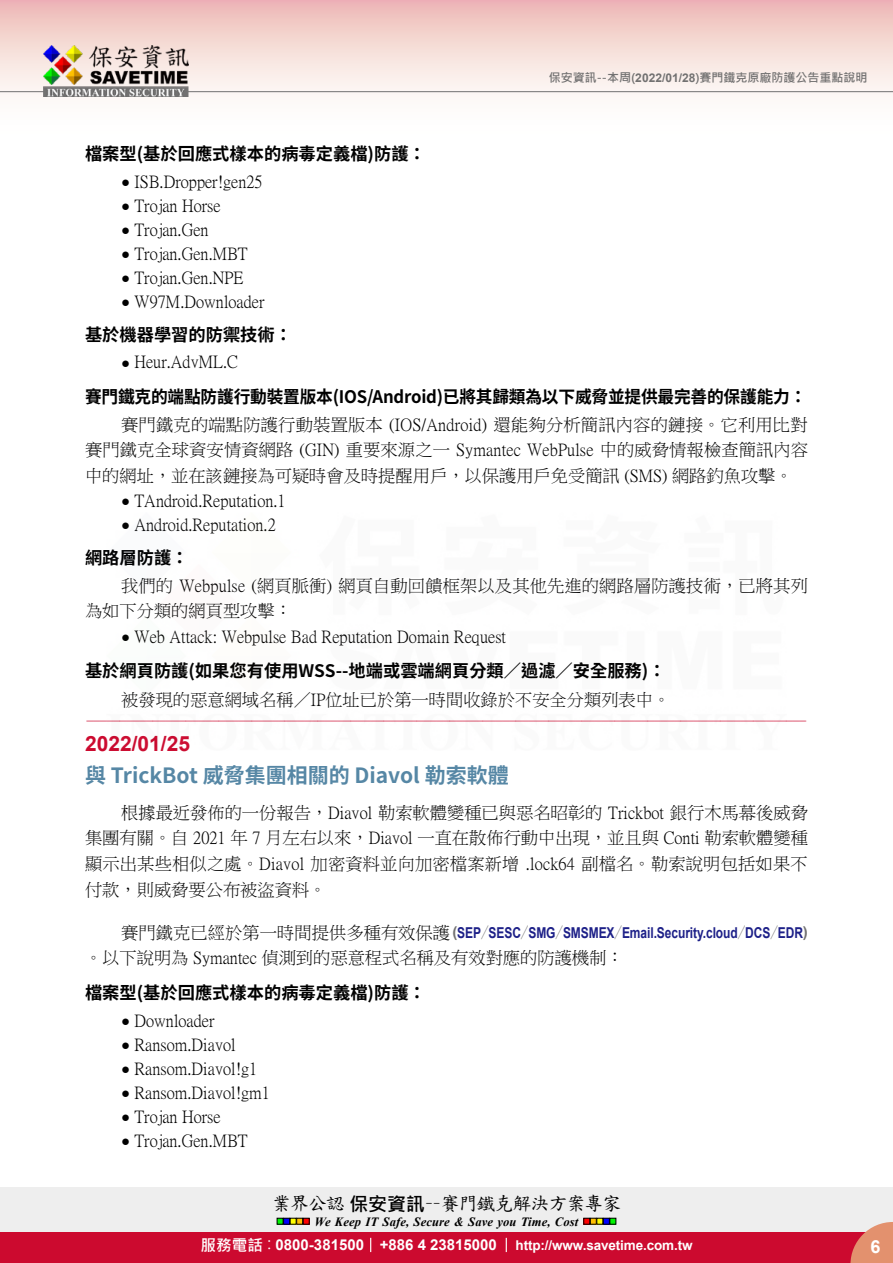
<style>
.page{position:relative;width:893px;height:1263px;background:#fff}
.page>*{position:absolute;margin:0;border:0;box-sizing:border-box;transform-origin:0 0}
.t1{font:700 21px "Source Han Sans TW";color:#5687a5}
.t2{font:700 21px "Arial";color:#cc0a2f}
.t3{font:18.9px "DF Kai Shu SB Estd BF";letter-spacing:-.05em;color:#000}
.t4{font:700 18px "Arial";color:#fff}
.t5{font:17.25px/25.5px "P Ming Li U";color:#000;text-align:justify}
.t6{font:700 17.25px "Source Han Sans TW";color:#000}
.t7{font:16.5px "DF Kai Shu SB Estd BF";color:#cc0a2f}
.t8{font:700 15px "Arial";letter-spacing:-.005em;color:#1d2088;scale:.8 1}
.t9{font:700 13.5px "Arial";letter-spacing:-.01em;color:#fff}
.t10{font:italic 700 12.6px "Times New Roman";letter-spacing:.005em;color:#000}
.t11{font:700 12px "Microsoft Jheng Hei";color:#727171}
.s1{font-family:"Arial"}
.s2{font-family:"Arial";font-size:15px}
.s3{font-family:"P Ming Li U";font-weight:400;font-size:17.25px;color:#000}
.s4{color:#727171}
.s5{font-family:"Source Han Sans TW";font-weight:800;color:#727171}
.s6{font-family:"Microsoft Jheng Hei";font-weight:700}
.s7{font-family:"Microsoft Jheng Hei";font-size:15.6px}
.s8{font-family:"Microsoft Jheng Hei";font-weight:400;font-size:15.6px}
.s9{font-size:15px}
</style>
<div class="page">
<div style="left:0;top:1187px;width:893px;height:49px;background:#eee"></div>
<svg style="left:277px;top:1218px;width:32px;height:6px"></svg>
<svg style="left:584px;top:1218px;width:32px;height:6px"></svg>
<div style="left:0;top:1232px;width:893px;height:31px;background:#cc0a2f"></div>
<svg style="left:850px;top:1222px;width:43px;height:41px"></svg>
<svg style="left:370px;top:1238px;width:1px;height:14px"></svg>
<svg style="left:506px;top:1238px;width:1px;height:14px"></svg>
<div style="left:0;top:0;width:893px;height:141px;background:linear-gradient(to bottom,#efc0bb,#fff)"></div>
<hr style="left:0;top:91px;width:893px;height:1px;background:#727171">
<img style="left:44px;top:46px;width:145px;height:51px">
<p class="t11" style="left:549px;top:70px;width:320px">保安資訊--本周(<span class="s1">2022/01/28</span>)賽門鐵克原廠防護公告重點說明</p>
<p class="t6" style="left:85px;top:144px;width:342px">檔案型(基於回應式樣本的病毒定義檔)防護：</p>
<p class="t5" style="left:121px;top:169px;width:143px"><span class="s2">●</span> ISB.Dropper!gen25</p>
<p class="t5" style="left:121px;top:193px;width:101px"><span class="s2">●</span> Trojan Horse</p>
<p class="t5" style="left:121px;top:217px;width:89px"><span class="s2">●</span> Trojan.Gen</p>
<p class="t5" style="left:121px;top:241px;width:128px"><span class="s2">●</span> Trojan.Gen.MBT</p>
<p class="t5" style="left:121px;top:265px;width:124px"><span class="s2">●</span> Trojan.Gen.NPE</p>
<p class="t5" style="left:121px;top:289px;width:145px"><span class="s2">●</span> W97M.Downloader</p>
<p class="t6" style="left:85px;top:324px;width:209px">基於機器學習的防禦技術：</p>
<p class="t5" style="left:121px;top:349px;width:118px"><span class="s2">●</span> Heur.AdvML.C</p>
<p class="t6" style="left:85px;top:387px;width:723px">賽門鐵克的端點防護行動裝置版本(IOS/Android)已將其歸類為以下威脅並提供最完善的保護能力：</p>
<p class="t5" style="left:85px;top:412px;width:725px;text-indent:36px">賽門鐵克的端點防護行動裝置版本 (IOS/Android) 還能夠分析簡訊內容的鏈接。它利用比對賽門鐵克全球資安情資網路 (GIN) 重要來源之一 Symantec WebPulse 中的威脅情報檢查簡訊內容中的網址，並在該鏈接為可疑時會及時提醒用戶，以保護用戶免受簡訊 (SMS) 網路釣魚攻擊。</p>
<p class="t5" style="left:121px;top:488px;width:166px"><span class="s2">●</span> TAndroid.Reputation.1</p>
<p class="t5" style="left:121px;top:512px;width:156px"><span class="s2">●</span> Android.Reputation.2</p>
<p class="t6" style="left:85px;top:548px;width:105px">網路層防護：</p>
<p class="t5" style="left:85px;top:573px;width:724px;text-indent:36px">我們的 Webpulse (網頁脈衝) 網頁自動回饋框架以及其他先進的網路層防護技術，已將其列為如下分類的網頁型攻擊：</p>
<p class="t5" style="left:121px;top:624px;width:386px"><span class="s2">●</span> Web Attack: Webpulse Bad Reputation Domain Request</p>
<p class="t6" style="left:85px;top:661px;width:582px">基於網頁防護(如果您有使用WSS--地端或雲端網頁分類／過濾／安全服務)：</p>
<p class="t5" style="left:121px;top:687px;width:551px">被發現的惡意網域名稱／IP位址已於第一時間收錄於不安全分類列表中。</p>
<p class="t7" style="left:86px;top:713px;width:723px">-------------------------------------------------------------------------------------------------------------</p>
<p class="t2" style="left:85px;top:729px;width:107px">2022/01/25</p>
<p class="t1" style="left:85px;top:763px;width:425px">與 TrickBot 威脅集團相關的 Diavol 勒索軟體</p>
<p class="t5" style="left:85px;top:800px;width:724px;text-indent:36px">根據最近發佈的一份報告，Diavol 勒索軟體變種已與惡名昭彰的 Trickbot 銀行木馬幕後威脅集團有關。自 2021 年 7 月左右以來，Diavol 一直在散佈行動中出現，並且與 Conti 勒索軟體變種顯示出某些相似之處。Diavol 加密資料並向加密檔案新增 .lock64 副檔名。勒索說明包括如果不付款，則威脅要公布被盜資料。</p>
<p class="t8" style="left:121px;top:922px;width:860px"><span class="s3">賽門鐵克已經於第一時間提供多種有效保護</span><span class="s4">(</span>SEP<span class="s5">／</span>SESC<span class="s5">／</span>SMG<span class="s5">／</span>SMSMEX<span class="s5">／</span>Email.Security.cloud<span class="s5">／</span>DCS<span class="s5">／</span>EDR<span class="s4">)</span></p>
<p class="t5" style="left:85px;top:945px;width:540px">。以下說明為 Symantec 偵測到的惡意程式名稱及有效對應的防護機制：</p>
<p class="t6" style="left:85px;top:983px;width:342px">檔案型(基於回應式樣本的病毒定義檔)防護：</p>
<p class="t5" style="left:121px;top:1008px;width:95px"><span class="s2">●</span> Downloader</p>
<p class="t5" style="left:121px;top:1032px;width:116px"><span class="s2">●</span> Ransom.Diavol</p>
<p class="t5" style="left:121px;top:1056px;width:138px"><span class="s2">●</span> Ransom.Diavol!g1</p>
<p class="t5" style="left:121px;top:1080px;width:150px"><span class="s2">●</span> Ransom.Diavol!gm1</p>
<p class="t5" style="left:121px;top:1104px;width:101px"><span class="s2">●</span> Trojan Horse</p>
<p class="t5" style="left:121px;top:1128px;width:128px"><span class="s2">●</span> Trojan.Gen.MBT</p>
<p class="t3" style="left:272px;top:1194px;width:351px">業界公認<span class="s6">保安資訊</span>－－賽門鐵克解決方案專家</p>
<p class="t10" style="left:315px;top:1212px;width:265px">We Keep IT Safe, Secure &amp; Save you Time, Cost</p>
<p class="t9" style="left:200px;top:1235px;width:494px"><span class="s7">服務電話</span><span class="s8">：</span><span class="s9">0800-381500 +886 4 23815000</span> http://www.savetime.com.tw</p>
<p class="t4" style="left:870px;top:1234px;width:12px">6</p>
</div>
